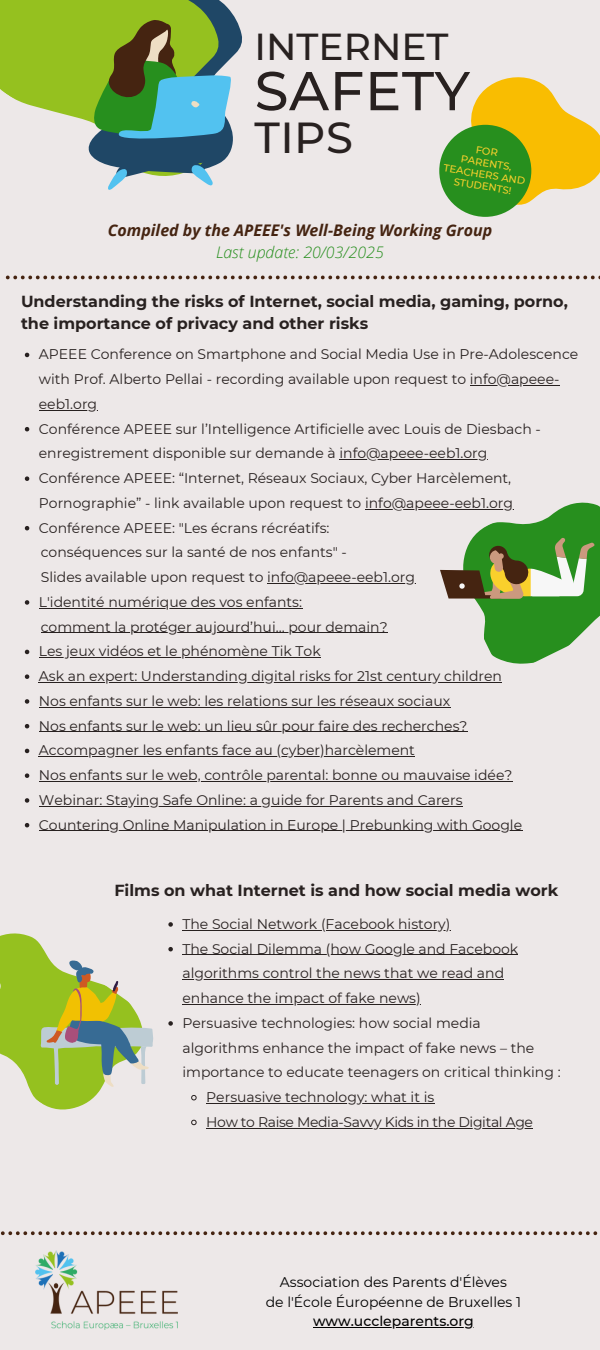
<style>
.page{position:relative;width:600px;height:1350px;background:#ede8e8}
.page>*{position:absolute;margin:0;border:0;box-sizing:border-box;transform-origin:0 0}
.t1{font:500 54.6px "Montserrat";letter-spacing:.01em;color:#282120}
.t2{font:500 43.3px "Montserrat";color:#282120}
.t3{font:500 37.5px "Montserrat";color:#282120}
.t4{font:700 16px/21.8px "Montserrat";color:#282120}
.t5{font:italic 700 16px/21.8px "Open Sans";color:#452411;text-align:center}
.t6{font:14px/24.8px "Montserrat";color:#282120}
.t7{font:14px/19.5px "Montserrat";color:#000;text-align:center}
.t8{font:500 14px "Montserrat";color:#000}
.t9{font:500 10.1px "Montserrat";color:#fad02c}
.s1{font-weight:300;color:#278f1e}
</style>
<div class="page">
<svg style="left:0;top:0;width:242px;height:119px;background:#9abf3c"></svg>
<svg style="left:82px;top:20px;width:153px;height:170px;background:#699875"></svg>
<div style="left:439px;top:125px;width:92px;height:92px;background:#278f1e;border-radius:50%"></div>
<svg style="left:472px;top:502px;width:128px;height:162px;fill:#278f1e"></svg>
<svg style="left:25px;top:353px;width:4px;height:4px"></svg>
<hr style="left:470px;top:385px;width:89px;height:1px;background:#282120">
<hr style="left:39px;top:410px;width:58px;height:1px;background:#282120">
<svg style="left:25px;top:427px;width:4px;height:4px"></svg>
<hr style="left:339px;top:459px;width:148px;height:1px;background:#282120">
<svg style="left:25px;top:476px;width:4px;height:5px"></svg>
<hr style="left:365px;top:509px;width:148px;height:1px;background:#282120">
<svg style="left:25px;top:526px;width:4px;height:4px"></svg>
<hr style="left:267px;top:583px;width:148px;height:1px;background:#282120">
<svg style="left:25px;top:600px;width:4px;height:5px"></svg>
<hr style="left:39px;top:608px;width:263px;height:1px;background:#282120">
<hr style="left:41px;top:632px;width:347px;height:1px;background:#282120">
<svg style="left:25px;top:650px;width:4px;height:4px"></svg>
<hr style="left:39px;top:657px;width:282px;height:1px;background:#282120">
<svg style="left:25px;top:674px;width:4px;height:5px"></svg>
<hr style="left:39px;top:682px;width:463px;height:1px;background:#282120">
<svg style="left:25px;top:699px;width:4px;height:5px"></svg>
<hr style="left:39px;top:707px;width:411px;height:1px;background:#282120">
<svg style="left:25px;top:724px;width:4px;height:4px"></svg>
<hr style="left:39px;top:731px;width:428px;height:1px;background:#282120">
<svg style="left:25px;top:749px;width:4px;height:4px"></svg>
<hr style="left:39px;top:756px;width:376px;height:1px;background:#282120">
<svg style="left:25px;top:773px;width:4px;height:5px"></svg>
<hr style="left:39px;top:781px;width:473px;height:1px;background:#282120">
<svg style="left:25px;top:798px;width:4px;height:5px"></svg>
<hr style="left:39px;top:806px;width:424px;height:1px;background:#282120">
<svg style="left:25px;top:823px;width:4px;height:4px"></svg>
<hr style="left:39px;top:830px;width:483px;height:1px;background:#282120">
<svg style="left:440px;top:538px;width:155px;height:61px"></svg>
<svg style="left:168px;top:922px;width:5px;height:5px"></svg>
<hr style="left:182px;top:930px;width:269px;height:1px;background:#282120">
<svg style="left:168px;top:947px;width:5px;height:4px"></svg>
<hr style="left:182px;top:954px;width:336px;height:1px;background:#282120">
<hr style="left:182px;top:979px;width:322px;height:1px;background:#282120">
<hr style="left:182px;top:1004px;width:239px;height:1px;background:#282120">
<svg style="left:168px;top:1021px;width:5px;height:5px"></svg>
<svg style="left:191px;top:1095px;width:6px;height:6px"></svg>
<hr style="left:206px;top:1103px;width:228px;height:1px;background:#282120">
<svg style="left:191px;top:1119px;width:6px;height:7px"></svg>
<hr style="left:206px;top:1128px;width:327px;height:1px;background:#282120">
<img style="left:36px;top:1251px;width:141px;height:78px">
<svg style="left:6px;top:276px;width:594px;height:3px"></svg>
<hr style="left:313px;top:1327px;width:161px;height:1px;background:#000">
<svg style="left:0;top:1231px;width:598px;height:4px"></svg>
<svg style="left:0;top:933px;width:102px;height:177px;fill:#95c11f"></svg>
<svg style="left:41px;top:960px;width:112px;height:127px"></svg>
<svg style="left:447px;top:77px;width:153px;height:140px"></svg>
<p class="t3" style="left:255px;top:24px;width:195px">INTERNET</p>
<p class="t1" style="left:255px;top:57px;width:217px">SAFETY</p>
<p class="t2" style="left:255px;top:111px;width:100px">TIPS</p>
<p class="t9" style="left:445px;top:162px;width:84px;rotate:9deg">TEACHERS AND</p>
<p class="t9" style="left:462px;top:153px;width:53px;rotate:9deg">PARENTS,</p>
<p class="t9" style="left:455px;top:175px;width:60px;rotate:9deg">STUDENTS!</p>
<h4 class="t5" style="left:108px;top:219px;width:386px">Compiled by the APEEE's Well-Being Working Group<br><span class="s1">Last update: 20/03/2025</span></h4>
<p class="t4" style="left:21px;top:291px;width:548px">Understanding the risks of Internet, social media, gaming, porno, the importance of privacy and other risks</p>
<p class="t6" style="left:39px;top:342px;width:541px">APEEE Conference on Smartphone and Social Media Use in Pre-Adolescence with Prof. Alberto Pellai - recording available upon request to info@apeee-</p>
<h3 class="t6" style="left:39px;top:392px;width:503px">eeb1.org<br>Conférence APEEE sur l’Intelligence Artificielle avec Louis de Diesbach - enregistrement disponible sur demande à info@apeee-eeb1.org</h3>
<p class="t6" style="left:39px;top:466px;width:476px">Conférence APEEE: “Internet, Réseaux Sociaux, Cyber Harcèlement,<br>Pornographie” - link available upon request to info@apeee-eeb1.org</p>
<h1 class="t6" style="left:39px;top:515px;width:292px">Conférence APEEE: "Les écrans récréatifs:</h1>
<h2 class="t6" style="left:41px;top:540px;width:376px">conséquences sur la santé de nos enfants" -<br>Slides available upon request to info@apeee-eeb1.org</h2>
<p class="t6" style="left:39px;top:590px;width:265px">L'identité numérique des vos enfants:</p>
<p class="t6" style="left:39px;top:614px;width:350px">comment la protéger aujourd’hui… pour demain?<br>Les jeux vidéos et le phénomène Tik Tok</p>
<h5 class="t6" style="left:39px;top:664px;width:465px">Ask an expert: Understanding digital risks for 21st century children</h5>
<p class="t6" style="left:39px;top:689px;width:413px">Nos enfants sur le web: les relations sur les réseaux sociaux</p>
<h4 class="t6" style="left:39px;top:713px;width:430px">Nos enfants sur le web: un lieu sûr pour faire des recherches?</h4>
<p class="t6" style="left:39px;top:738px;width:378px">Accompagner les enfants face au (cyber)harcèlement</p>
<p class="t6" style="left:39px;top:763px;width:475px">Nos enfants sur le web, contrôle parental: bonne ou mauvaise idée?</p>
<p class="t6" style="left:39px;top:788px;width:425px">Webinar: Staying Safe Online: a guide for Parents and Carers</p>
<p class="t6" style="left:39px;top:812px;width:485px">Countering Online Manipulation in Europe | Prebunking with Google</p>
<p class="t4" style="left:114px;top:879px;width:445px">Films on what Internet is and how social media work</p>
<h6 class="t6" style="left:182px;top:912px;width:270px">The Social Network (Facebook history)</h6>
<p class="t6" style="left:182px;top:936px;width:337px">The Social Dilemma (how Google and Facebook</p>
<h6 class="t6" style="left:182px;top:961px;width:323px">algorithms control the news that we read and</h6>
<p class="t6" style="left:182px;top:986px;width:353px">enhance the impact of fake news)<br>Persuasive technologies: how social media algorithms enhance the impact of fake news – the</p>
<p class="t6" style="left:206px;top:1060px;width:356px;text-indent:-24px">importance to educate teenagers on critical thinking :<br>Persuasive technology: what it is<br>How to Raise Media-Savvy Kids in the Digital Age</p>
<p class="t7" style="left:266px;top:1273px;width:257px">Association des Parents d'Élèves<br>de l'École Éuropéenne de Bruxelles 1</p>
<p class="t8" style="left:313px;top:1313px;width:162px">www.uccleparents.org</p>
</div>
